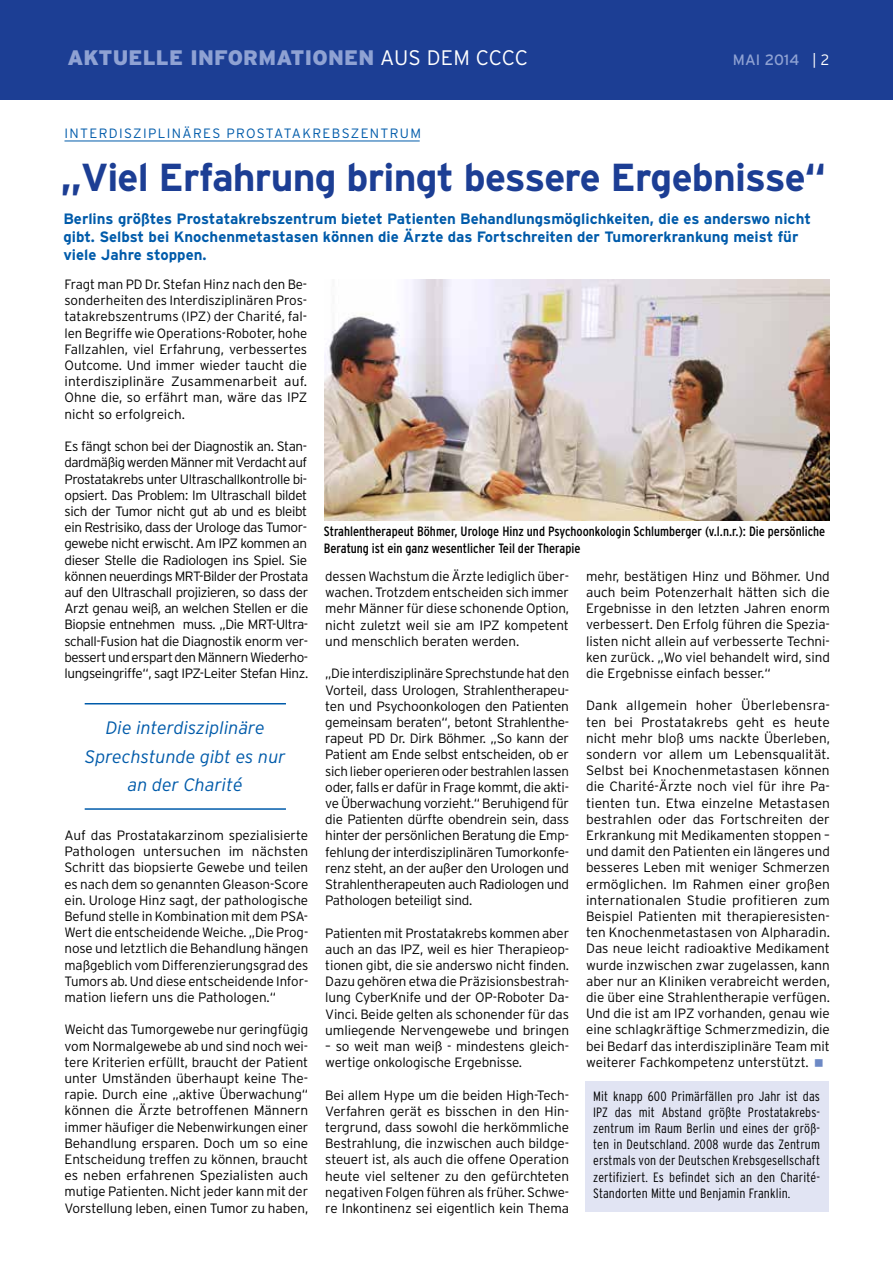
<style>
.page{position:relative;width:893px;height:1263px;background:#fff}
.page>*{position:absolute;margin:0;border:0;box-sizing:border-box;transform-origin:0 0}
.t1{font:700 39px "Interstate";letter-spacing:-.02em;color:#1c3e94}
.t2{font:900 21px "Interstate";letter-spacing:.01em;color:#8fa2d3}
.t3{font:italic 300 18px/28.5px "Interstate";color:#005baa;text-align:center}
.t4{font:700 15px/18px "Interstate";color:#005baa}
.t5{font:15px "Interstate";letter-spacing:.01em;color:#8fa2d3}
.t6{font:300 13.5px/16.2px "Interstate";letter-spacing:-.01em;color:#000;text-align:justify}
.t7{font:300 condensed 13.5px/16.2px "Interstate";letter-spacing:.01em;color:#000;text-align:justify}
.t8{font:condensed 13.5px/16.2px "Interstate";color:#000}
.t9{font:300 13.5px "Interstate";color:#005baa}
.s1{font-weight:300;color:#fff}
</style>
<div class="page">
<div style="left:0;top:0;width:893px;height:100px;background:#1c3e94"></div>
<img style="left:324px;top:280px;width:505px;height:240px">
<hr style="left:85px;top:703px;width:201px;height:1px;background:#005baa">
<hr style="left:85px;top:808px;width:201px;height:2px;background:#005baa">
<hr style="left:64px;top:141px;width:356px;height:1px;background:#005baa">
<div style="left:585px;top:1081px;width:243px;height:131px;background:#e1e4f3"></div>
<h2 class="t2" style="left:67px;top:46px;width:462px">AKTUELLE INFORMATIONEN <span class="s1">aus dem CCCC</span></h2>
<p class="t5" style="left:733px;top:52px;width:98px">MAI 2014 <span class="s1">| 2</span></p>
<p class="t9" style="left:64px;top:126px;width:15px">Interdisziplinäres</p>
<p class="t9" style="left:227px;top:126px;width:21px">Prostatakrebszentrum</p>
<h1 class="t1" style="left:61px;top:156px;width:767px">„Viel Erfahrung bringt bessere Ergebnisse“</h1>
<p class="t4" style="left:63px;top:209px;width:749px">Berlins größtes Prostatakrebszentrum bietet Patienten Behandlungsmöglichkeiten, die es anderswo nicht gibt. Selbst bei Knochenmetastasen können die Ärzte das Fortschreiten der Tumorerkrankung meist für viele Jahre stoppen.</p>
<p class="t6" style="left:64px;top:276px;width:244px">Fragt man PD Dr. Stefan Hinz nach den Be&shy;sonderheiten des Interdisziplinären Pros&shy;tatakrebszentrums (IPZ) der Charité, fal&shy;len Begriffe wie Operations-Roboter, hohe Fallzahlen, viel Erfahrung, verbessertes Outcome. Und immer wieder taucht die interdisziplinäre Zusammenarbeit auf.<br>Ohne die, so erfährt man, wäre das IPZ nicht so erfolgreich.</p>
<p class="t6" style="left:64px;top:438px;width:245px">Es fängt schon bei der Diagnostik an. Stan&shy;dardmäßig werden Männer mit Verdacht auf Prostatakrebs unter Ultraschallkontrolle bi&shy;opsiert. Das Problem: Im Ultraschall bildet sich der Tumor nicht gut ab und es bleibt ein Restrisiko, dass der Urologe das Tumor&shy;gewebe nicht erwischt. Am IPZ kommen an dieser Stelle die Radiologen ins Spiel. Sie können neuerdings MRT-Bilder der Prostata auf den Ultraschall projizieren, so dass der Arzt genau weiß, an welchen Stellen er die Biopsie entnehmen muss. „Die MRT-Ultra&shy;schall-Fusion hat die Diagnostik enorm ver&shy;bessert und erspart den Männern Wiederho&shy;lungseingriffe“, sagt IPZ-Leiter Stefan Hinz.</p>
<h3 class="t3" style="left:85px;top:713px;width:202px">Die interdisziplinäre<br>Sprechstunde gibt es nur an der Charité</h3>
<p class="t6" style="left:64px;top:827px;width:245px">Auf das Prostatakarzinom spezialisierte Pathologen untersuchen im nächsten Schritt das biopsierte Gewebe und teilen es nach dem so genannten Gleason-Score ein. Urologe Hinz sagt, der pathologische Befund stelle in Kombination mit dem PSA-Wert die entscheidende Weiche. „Die Prog&shy;nose und letztlich die Behandlung hängen maßgeblich vom Differenzierungsgrad des Tumors ab. Und diese entscheidende Infor&shy;mation liefern uns die Pathologen.“</p>
<p class="t6" style="left:64px;top:1021px;width:245px">Weicht das Tumorgewebe nur geringfügig vom Normalgewebe ab und sind noch wei&shy;tere Kriterien erfüllt, braucht der Patient unter Umständen überhaupt keine The&shy;rapie. Durch eine „aktive Überwachung“ können die Ärzte betroffenen Männern immer häufiger die Nebenwirkungen einer Behandlung ersparen. Doch um so eine Entscheidung treffen zu können, braucht es neben erfahrenen Spezialisten auch mutige Patienten. Nicht jeder kann mit der Vorstellung leben, einen Tumor zu haben,</p>
<p class="t8" style="left:324px;top:523px;width:503px">Strahlentherapeut Böhmer, Urologe Hinz und Psychoonkologin Schlumberger (v.l.n.r.): Die persönliche<br>Beratung ist ein ganz wesentlicher Teil der Therapie</p>
<p class="t6" style="left:325px;top:568px;width:245px">dessen Wachstum die Ärzte lediglich über&shy;wachen. Trotzdem entscheiden sich immer mehr Männer für diese schonende Option, nicht zuletzt weil sie am IPZ kompetent und menschlich beraten werden.</p>
<p class="t6" style="left:325px;top:665px;width:245px">„Die interdisziplinäre Sprechstunde hat den Vorteil, dass Urologen, Strahlentherapeu&shy;ten und Psychoonkologen den Patienten gemeinsam beraten“, betont Strahlenthe&shy;rapeut PD Dr. Dirk Böhmer. „So kann der Patient am Ende selbst entscheiden, ob er sich lieber operieren oder bestrahlen lassen oder, falls er dafür in Frage kommt, die akti&shy;ve Überwachung vorzieht.“ Beruhigend für die Patienten dürfte obendrein sein, dass hinter der persönlichen Beratung die Emp&shy;fehlung der interdisziplinären Tumorkonfe&shy;renz steht, an der außer den Urologen und Strahlentherapeuten auch Radiologen und Pathologen beteiligt sind.</p>
<p class="t6" style="left:325px;top:924px;width:245px">Patienten mit Prostatakrebs kommen aber auch an das IPZ, weil es hier Therapieop&shy;tionen gibt, die sie anderswo nicht finden.<br>Dazu gehören etwa die Präzisionsbestrah&shy;lung CyberKnife und der OP-Roboter Da-Vinci. Beide gelten als schonender für das umliegende Nervengewebe und bringen</p>
<p class="t6" style="left:325px;top:1038px;width:245px">– so weit man weiß - mindestens gleich&shy;wertige onkologische Ergebnisse.</p>
<p class="t6" style="left:325px;top:1086px;width:245px">Bei allem Hype um die beiden High-Tech-Verfahren gerät es bisschen in den Hin&shy;tergrund, dass sowohl die herkömmliche Bestrahlung, die inzwischen auch bildge&shy;steuert ist, als auch die offene Operation heute viel seltener zu den gefürchteten negativen Folgen führen als früher. Schwe&shy;re Inkontinenz sei eigentlich kein Thema</p>
<p class="t6" style="left:586px;top:568px;width:245px">mehr, bestätigen Hinz und Böhmer. Und auch beim Potenzerhalt hätten sich die Ergebnisse in den letzten Jahren enorm verbessert. Den Erfolg führen die Spezia&shy;listen nicht allein auf verbesserte Techni&shy;ken zurück. „Wo viel behandelt wird, sind die Ergebnisse einfach besser.“</p>
<p class="t6" style="left:586px;top:697px;width:245px">Dank allgemein hoher Überlebensra&shy;ten bei Prostatakrebs geht es heute nicht mehr bloß ums nackte Überleben, sondern vor allem um Lebensqualität.<br>Selbst bei Knochenmetastasen können die Charité-Ärzte noch viel für ihre Pa&shy;tienten tun. Etwa einzelne Metastasen bestrahlen oder das Fortschreiten der Erkrankung mit Medikamenten stoppen – und damit den Patienten ein längeres und besseres Leben mit weniger Schmerzen ermöglichen. Im Rahmen einer großen internationalen Studie profitieren zum Beispiel Patienten mit therapieresisten&shy;ten Knochenmetastasen von Alpharadin.<br>Das neue leicht radioaktive Medikament wurde inzwischen zwar zugelassen, kann aber nur an Kliniken verabreicht werden, die über eine Strahlentherapie verfügen.<br>Und die ist am IPZ vorhanden, genau wie eine schlagkräftige Schmerzmedizin, die bei Bedarf das interdisziplinäre Team mit weiterer Fachkompetenz unterstützt.</p>
<p class="t7" style="left:593px;top:1087px;width:228px">Mit knapp 600 Primärfällen pro Jahr ist das IPZ das mit Abstand größte Prostatakrebs&shy;zentrum im Raum Berlin und eines der größ&shy;ten in Deutschland. 2008 wurde das Zentrum erstmals von der Deutschen Krebsgesellschaft zertifiziert. Es befindet sich an den Charité-Standorten Mitte und Benjamin Franklin.</p>
</div>
